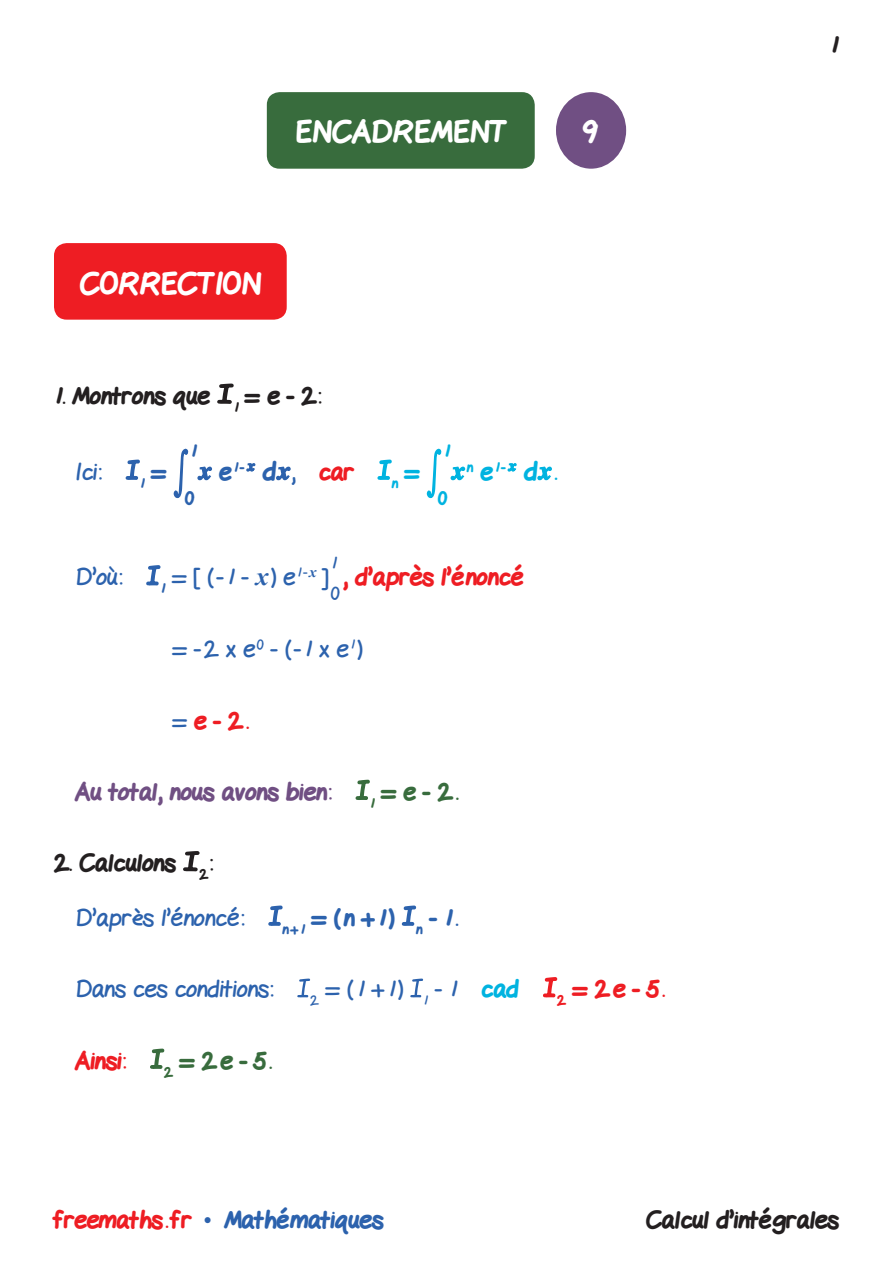
<style>
.page{position:relative;width:893px;height:1263px;background:#fff}
.page>*{position:absolute;margin:0;border:0;box-sizing:border-box;transform-origin:0 0}
.t1{font:800 30px "Gel Pen";color:#fff}
.Texte{font:24px "Gel Pen";color:#2c62ad}
.Sous_titre{font:800 24px "Gel Pen";color:#231f20}
.Texte-2{font:800 24px "Gel Pen";color:#ee1d23}
.Texte-3{font:800 24px "Gel Pen";color:#2c62ad}
.Texte-4{font:800 24px "Gel Pen";color:#704f83}
.Texte-5{font:800 24px "Gel Pen";color:#386c3d}
.t2{font:800 18px "Gel Pen";color:#2c62ad}
.t3{font:800 18px "Gel Pen";color:#00b3e0}
.t4{font:18px "Gel Pen";color:#2c62ad}
.Texte-6{font:800 13.95px "Gel Pen";color:#00b3e0}
.Texte-7{font:800 13.95px "Gel Pen";color:#2c62ad}
.s1{color:#2c62ad}
.s2{font-size:25.5px;color:#2c62ad}
.s3{font-weight:400;color:#2c62ad}
.s4{font-size:24px}
.s5{font-size:25.5px}
.s6{font-weight:400;font-size:24px}
.s7{font-family:"Times New Roman";font-weight:700;font-style:italic;font-size:25.5px}
.s8{font-weight:800;color:#00b3e0}
.s9{color:#ee1d23}
.s10{font-family:"Times New Roman";font-weight:400}
</style>
<div class="page">
<div style="left:54px;top:243px;width:233px;height:77px;background:#ee1d23;border-radius:13px"></div>
<svg style="left:217px;top:383px;width:17px;height:21px"></svg>
<svg style="left:125px;top:459px;width:15px;height:21px"></svg>
<svg style="left:173px;top:449px;width:15px;height:50px"></svg>
<svg style="left:197px;top:466px;width:15px;height:15px"></svg>
<svg style="left:246px;top:463px;width:10px;height:9px"></svg>
<svg style="left:276px;top:466px;width:15px;height:15px"></svg>
<svg style="left:377px;top:459px;width:15px;height:21px"></svg>
<svg style="left:426px;top:449px;width:15px;height:50px"></svg>
<svg style="left:450px;top:466px;width:16px;height:15px"></svg>
<svg style="left:507px;top:463px;width:10px;height:9px"></svg>
<svg style="left:537px;top:466px;width:15px;height:15px"></svg>
<svg style="left:146px;top:565px;width:15px;height:21px"></svg>
<svg style="left:355px;top:779px;width:15px;height:21px"></svg>
<svg style="left:183px;top:851px;width:17px;height:21px"></svg>
<svg style="left:268px;top:905px;width:15px;height:21px"></svg>
<svg style="left:401px;top:905px;width:16px;height:21px"></svg>
<svg style="left:297px;top:978px;width:13px;height:19px"></svg>
<svg style="left:410px;top:978px;width:13px;height:19px"></svg>
<svg style="left:543px;top:977px;width:15px;height:21px"></svg>
<svg style="left:150px;top:1048px;width:15px;height:21px"></svg>
<div style="left:556px;top:92px;width:70px;height:77px;background:#704f83;border-radius:50%"></div>
<div style="left:267px;top:92px;width:268px;height:77px;background:#386c3d;border-radius:13px"></div>
<p class="t1" style="left:295px;top:109px;width:213px">ENCADREMENT</p>
<p class="t1" style="left:583px;top:109px;width:16px">9</p>
<p class="t1" style="left:80px;top:260px;width:183px">CORRECTION</p>
<p class="Sous_titre" style="left:54px;top:377px;width:269px">1. Montrons que <sub>1</sub> = e - 2:</p>
<p class="Texte" style="left:75px;top:452px;width:28px">Ici:</p>
<p class="Texte-7" style="left:140px;top:472px;width:28px">1 <sup>=</sup></p>
<p class="t2" style="left:191px;top:436px;width:8px">1</p>
<p class="t2" style="left:185px;top:483px;width:11px">0</p>
<p class="Texte-2" style="left:219px;top:453px;width:136px"><span class="s1">e</span><sup>1-</sup> <span class="s2">d</span> <span class="s3">,</span> car</p>
<p class="Texte-6" style="left:392px;top:472px;width:29px">n <sup>=</sup></p>
<p class="t3" style="left:444px;top:436px;width:8px">1</p>
<p class="t3" style="left:438px;top:483px;width:11px">0</p>
<p class="Texte-6" style="left:467px;top:456px;width:92px">n<span class="s4">e</span>1- <span class="s5">d</span> <span class="s6">.</span></p>
<p class="t4" style="left:331px;top:548px;width:8px">1</p>
<p class="t4" style="left:331px;top:578px;width:10px">0</p>
<p class="Texte-2" style="left:343px;top:558px;width:184px">, d’après l’énoncé</p>
<p class="Texte" style="left:75px;top:557px;width:48px">D’où:</p>
<p class="Texte" style="left:160px;top:557px;width:169px"><sub>1</sub> = [ (-1 - <span class="s7">x</span>) e<sup>1-</sup><sup>x</sup> ]</p>
<p class="Texte" style="left:173px;top:629px;width:191px">= -2 x e<sup>0</sup> - (-1 x e<sup>1</sup>)</p>
<p class="Texte-2" style="left:173px;top:701px;width:77px"><span class="s3">=</span> e - 2.</p>
<p class="Texte-4" style="left:75px;top:773px;width:258px">Au total, nous avons bien:</p>
<p class="Texte-5" style="left:370px;top:773px;width:90px"><sub>1</sub> = e - 2.</p>
<p class="Sous_titre" style="left:54px;top:844px;width:161px">2. Calculons <sub>2</sub>:</p>
<p class="Texte" style="left:75px;top:898px;width:171px">D’après l’énoncé:</p>
<p class="Texte-3" style="left:283px;top:899px;width:177px"><sub>n+1</sub> = (n +1) <sub>n</sub> - 1.</p>
<p class="Texte" style="left:75px;top:969px;width:200px">Dans ces conditions:</p>
<p class="Texte" style="left:310px;top:969px;width:210px"><sub>2</sub> = (1 +1) <sub>1</sub> - 1 <span class="s8">cad</span></p>
<p class="Texte-2" style="left:557px;top:970px;width:109px"><sub>2</sub> = 2e - 5.</p>
<p class="Texte-2" style="left:75px;top:1042px;width:52px">Ainsi:</p>
<p class="Texte-5" style="left:164px;top:1042px;width:109px"><sub>2</sub> = 2e - 5.</p>
<p class="Sous_titre" style="left:830px;top:26px;width:10px">1</p>
<p class="Texte-3" style="left:54px;top:1201px;width:331px"><span class="s9">freemaths . fr</span> <span class="s10">•</span> Mathématiques</p>
<p class="Sous_titre" style="left:646px;top:1201px;width:195px">Calcul d’intégrales</p>
</div>
